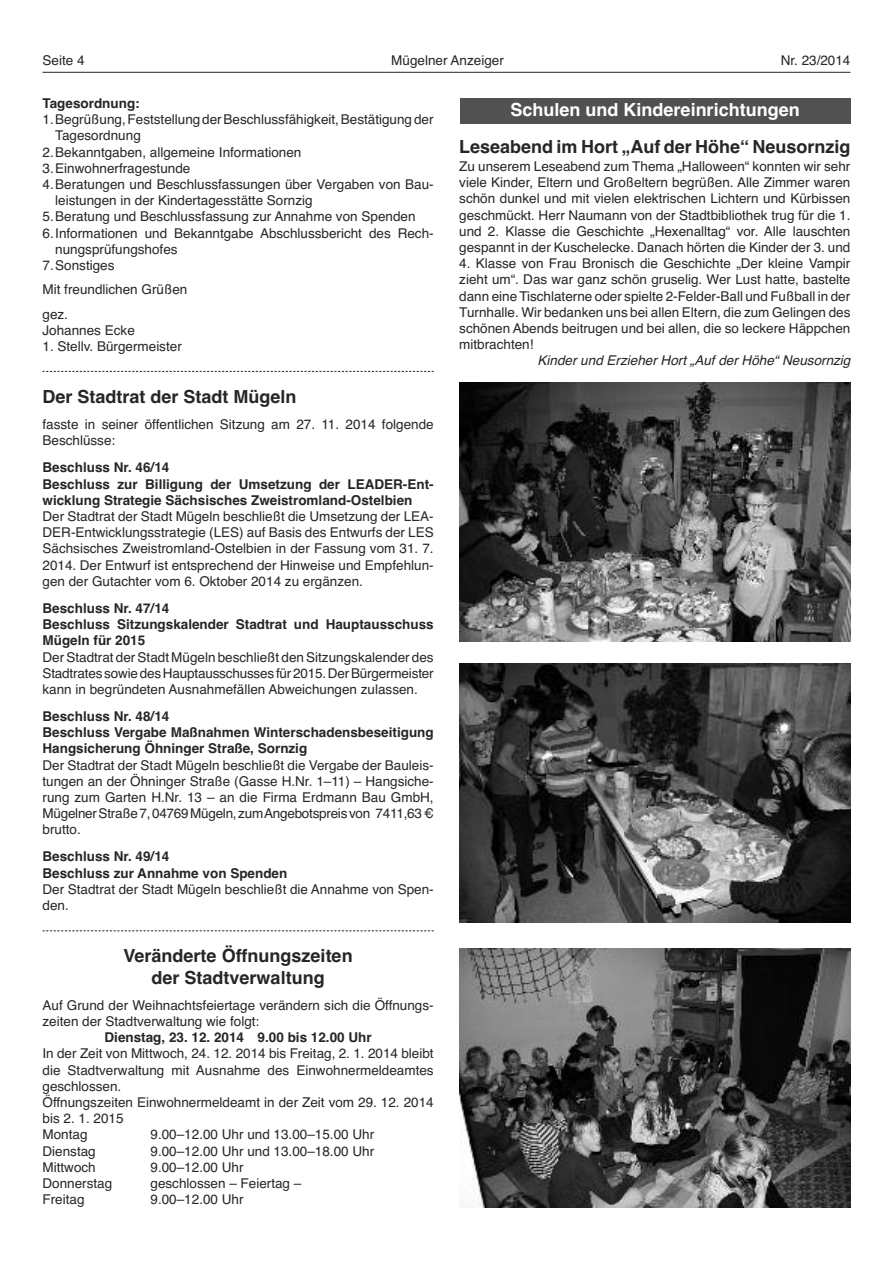
<style>
.page{position:relative;width:893px;height:1263px;background:#fff}
.page>*{position:absolute;margin:0;border:0;box-sizing:border-box;transform-origin:0 0}
.t1{font:700 18px/21.6px "Helvetica";color:#272627;text-align:center}
.t2{font:700 18px "Helvetica";color:#fff}
.t3{font:13.5px/16.2px "Helvetica";color:#272627}
.t4{font:700 13.5px/16.2px "Helvetica";color:#272627}
.t5{font:italic 13.5px "Helvetica";color:#272627}
</style>
<div class="page">
<hr style="left:43px;top:72px;width:807px;height:1px;background:#272627">
<div style="left:460px;top:98px;width:390px;height:25px;background:#525152"></div>
<svg style="left:43px;top:371px;width:391px;height:1px"></svg>
<svg style="left:43px;top:930px;width:391px;height:1px"></svg>
<img style="left:459px;top:663px;width:391px;height:260px">
<img style="left:459px;top:382px;width:391px;height:260px">
<img style="left:459px;top:948px;width:391px;height:260px">
<p class="t3" style="left:43px;top:53px;width:44px">Seite 4</p>
<p class="t3" style="left:391px;top:53px;width:114px">Mügelner Anzeiger</p>
<p class="t3" style="left:781px;top:53px;width:71px">Nr. 23/2014</p>
<h1 class="t2" style="left:511px;top:99px;width:291px">Schulen und Kindereinrichtungen</h1>
<h1 class="t1" style="left:459px;top:136px;width:393px">Leseabend im Hort „Auf der Höhe“ Neusornzig</h1>
<p class="t3" style="left:459px;top:158px;width:393px;text-align:justify">Zu unserem Leseabend zum Thema „Halloween“ konnten wir sehr viele Kinder, Eltern und Großeltern begrüßen. Alle Zimmer waren schön dunkel und mit vielen elektrischen Lichtern und Kürbissen geschmückt. Herr Naumann von der Stadtbibliothek trug für die 1. und 2. Klasse die Geschichte „Hexenalltag“ vor. Alle lauschten gespannt in der Kuschelecke. Danach hörten die Kinder der 3. und</p>
<p class="t3" style="left:459px;top:255px;width:393px;text-align:justify">4. Klasse von Frau Bronisch die Geschichte „Der kleine Vampir zieht um“. Das war ganz schön gruselig. Wer Lust hatte, bastelte dann eine Tischlaterne oder spielte 2-Felder-Ball und Fußball in der Turnhalle. Wir bedanken uns bei allen Eltern, die zum Gelingen des schönen Abends beitrugen und bei allen, die so leckere Häppchen mitbrachten!</p>
<p class="t5" style="left:537px;top:353px;width:314px">Kinder und Erzieher Hort „Auf der Höhe“ Neusornzig</p>
<p class="t4" style="left:43px;top:95px;width:99px">Tagesordnung:</p>
<p class="t3" style="left:43px;top:111px;width:392px">1.Begrüßung,FeststellungderBeschlussfähigkeit,Bestätigungder</p>
<p class="t3" style="left:55px;top:128px;width:87px">Tagesordnung</p>
<p class="t3" style="left:43px;top:144px;width:260px">2.Bekanntgaben, allgemeine Informationen</p>
<p class="t3" style="left:43px;top:160px;width:149px">3.Einwohnerfragestunde</p>
<p class="t3" style="left:43px;top:176px;width:393px">4.Beratungen und Beschlussfassungen über Vergaben von Bau-</p>
<p class="t3" style="left:55px;top:192px;width:259px">leistungen in der Kindertagesstätte Sornzig</p>
<p class="t3" style="left:43px;top:209px;width:375px">5.Beratung und Beschlussfassung zur Annahme von Spenden</p>
<p class="t3" style="left:43px;top:225px;width:393px">6.Informationen und Bekanntgabe Abschlussbericht des Rech-</p>
<p class="t3" style="left:55px;top:241px;width:124px">nungsprüfungshofes</p>
<p class="t3" style="left:43px;top:257px;width:74px">7.Sonstiges</p>
<p class="t3" style="left:43px;top:277px;width:146px;line-height:24.3px">Mit freundlichen Grüßen gez.</p>
<p class="t3" style="left:43px;top:322px;width:94px">Johannes Ecke</p>
<p class="t3" style="left:43px;top:338px;width:141px">1. Stellv. Bürgermeister</p>
<h1 class="t1" style="left:43px;top:386px;width:256px">Der Stadtrat der Stadt Mügeln</h1>
<p class="t3" style="left:43px;top:416px;width:393px">fasste in seiner öffentlichen Sitzung am 27. 11. 2014 folgende<br>Beschlüsse:</p>
<p class="t4" style="left:43px;top:460px;width:393px">Beschluss Nr. 46/14<br>Beschluss zur Billigung der Umsetzung der LEADER-Ent&shy;wicklung Strategie Sächsisches Zweistromland-Ostelbien</p>
<p class="t3" style="left:43px;top:508px;width:393px;text-align:justify">Der Stadtrat der Stadt Mügeln beschließt die Umsetzung der LEA-DER-Entwicklungsstrategie (LES) auf Basis des Entwurfs der LES Sächsisches Zweistromland-Ostelbien in der Fassung vom 31. 7.<br>2014. Der Entwurf ist entsprechend der Hinweise und Empfehlun&shy;gen der Gutachter vom 6. Oktober 2014 zu ergänzen.</p>
<p class="t4" style="left:43px;top:600px;width:393px">Beschluss Nr. 47/14<br>Beschluss Sitzungskalender Stadtrat und Hauptausschuss<br>Mügeln für 2015</p>
<p class="t3" style="left:43px;top:649px;width:393px;text-align:justify">Der Stadtrat der Stadt Mügeln beschließt den Sitzungskalender des Stadtrates sowiedesHauptausschusses für2015.DerBürgermeister kann in begründeten Ausnahmefällen Abweichungen zulassen.</p>
<p class="t4" style="left:43px;top:708px;width:393px">Beschluss Nr. 48/14<br>Beschluss Vergabe Maßnahmen Winterschadensbeseitigung<br>Hangsicherung Öhninger Straße, Sornzig</p>
<p class="t3" style="left:43px;top:757px;width:393px;text-align:justify">Der Stadtrat der Stadt Mügeln beschließt die Vergabe der Bauleis&shy;tungen an der Öhninger Straße (Gasse H.Nr. 1–11) – Hangsiche&shy;rung zum Garten H.Nr. 13 – an die Firma Erdmann Bau GmbH, MügelnerStraße7,04769Mügeln,zumAngebotspreisvon 7411,63€ brutto.</p>
<p class="t4" style="left:43px;top:848px;width:246px">Beschluss Nr. 49/14<br>Beschluss zur Annahme von Spenden</p>
<p class="t3" style="left:43px;top:881px;width:393px">Der Stadtrat der Stadt Mügeln beschließt die Annahme von Spen&shy;den.</p>
<h1 class="t1" style="left:124px;top:945px;width:231px">Veränderte Öffnungszeiten der Stadtverwaltung</h1>
<p class="t3" style="left:43px;top:997px;width:393px">Auf Grund der Weihnachtsfeiertage verändern sich die Öffnungs&shy;zeiten der Stadtverwaltung wie folgt:</p>
<p class="t4" style="left:105px;top:1029px;width:269px">Dienstag, 23. 12. 2014 9.00 bis 12.00 Uhr</p>
<p class="t3" style="left:43px;top:1046px;width:393px">In der Zeit von Mittwoch, 24. 12. 2014 bis Freitag, 2. 1. 2014 bleibt die Stadtverwaltung mit Ausnahme des Einwohnermeldeamtes geschlossen.<br>Öffnungszeiten Einwohnermeldeamt in der Zeit vom 29. 12. 2014 bis 2. 1. 2015<br>Montag</p>
<p class="t3" style="left:151px;top:1127px;width:225px">9.00–12.00 Uhr und 13.00–15.00 Uhr</p>
<p class="t3" style="left:43px;top:1143px;width:55px">Dienstag</p>
<p class="t3" style="left:151px;top:1143px;width:225px">9.00–12.00 Uhr und 13.00–18.00 Uhr</p>
<p class="t3" style="left:43px;top:1159px;width:55px">Mittwoch</p>
<p class="t3" style="left:151px;top:1159px;width:95px">9.00–12.00 Uhr</p>
<p class="t3" style="left:43px;top:1175px;width:71px">Donnerstag</p>
<p class="t3" style="left:151px;top:1175px;width:152px">geschlossen – Feiertag –</p>
<p class="t3" style="left:43px;top:1191px;width:44px">Freitag</p>
<p class="t3" style="left:151px;top:1191px;width:95px">9.00–12.00 Uhr</p>
</div>
